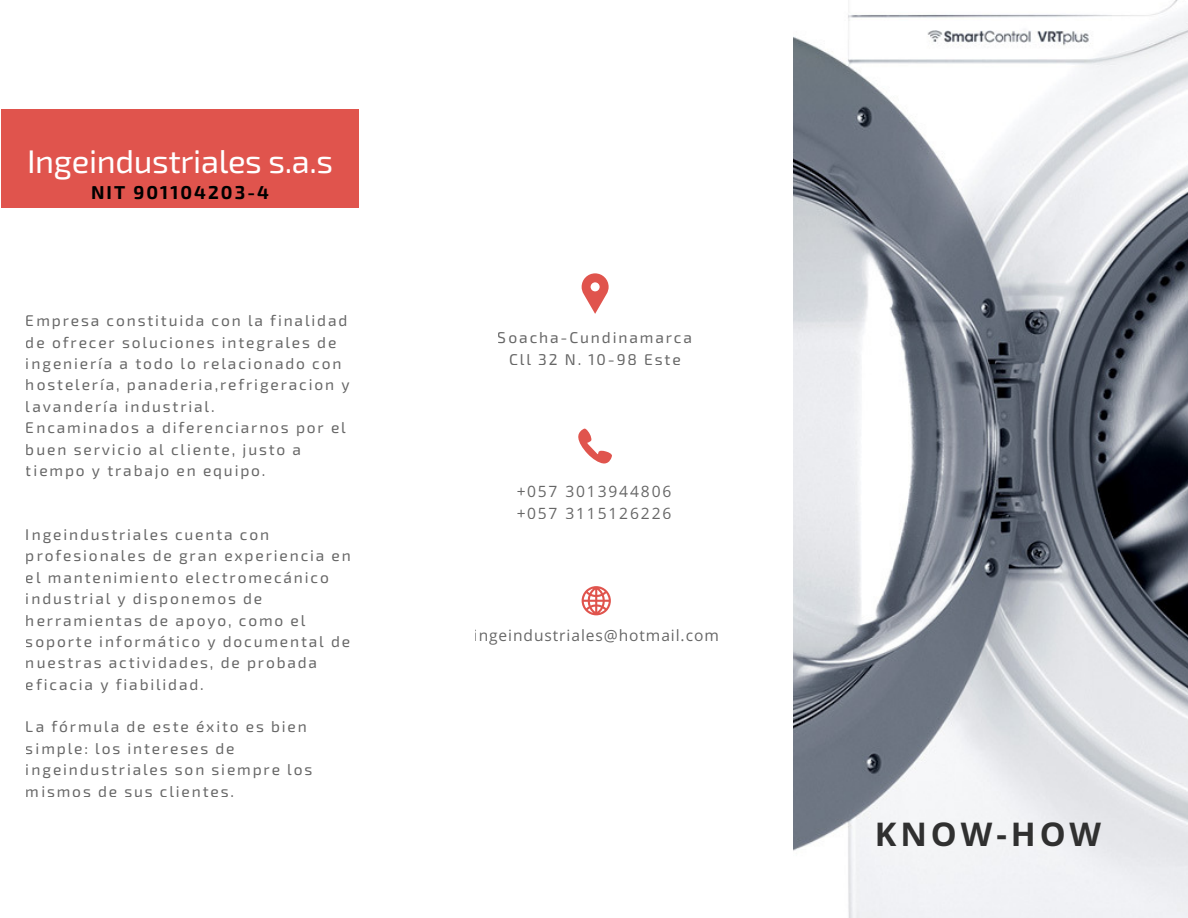
<style>
.page{position:relative;width:1188px;height:918px;background:#fff}
.page>*{position:absolute;margin:0;border:0;box-sizing:border-box;transform-origin:0 0}
.t1{font:32.7px "Exo 2";letter-spacing:-.01em;color:#fff}
.t2{font:700 32.7px "Open Sans";letter-spacing:.12em;color:#303030}
.t3{font:700 18.75px "Exo 2";letter-spacing:.11em;color:#000}
.t4{font:15.6px/21.3px "Exo 2";letter-spacing:.12em;color:#000}
.t5{font:15.6px/21.3px "Open Sans";letter-spacing:.12em;color:#000}
.t6{font:15.6px "Open Sans";letter-spacing:.06em;color:#000}
</style>
<div class="page">
<img style="left:793px;top:0;width:395px;height:918px">
<div style="left:1px;top:109px;width:358px;height:99px;background:#e0544d"></div>
<svg style="left:582px;top:273px;width:27px;height:41px"></svg>
<svg style="left:578px;top:429px;width:34px;height:35px"></svg>
<svg style="left:582px;top:586px;width:29px;height:29px"></svg>
<h1 class="t1" style="left:27px;top:140px;width:308px">Ingeindustriales s.a.s</h1>
<p class="t3" style="left:91px;top:180px;width:179px">NIT 901104203-4</p>
<p class="t4" style="left:26px;top:309px;width:325px">Empresa constituida con la finalidad de ofrecer soluciones integrales de ingeniería a todo lo relacionado con hostelería, panaderia,refrigeracion y lavandería industrial.<br>Encaminados a diferenciarnos por el buen servicio al cliente, justo a tiempo y trabajo en equipo.</p>
<p class="t4" style="left:26px;top:523px;width:326px">Ingeindustriales cuenta con profesionales de gran experiencia en el mantenimiento electromecánico industrial y disponemos de herramientas de apoyo, como el soporte informático y documental de nuestras actividades, de probada eficacia y fiabilidad.</p>
<p class="t4" style="left:26px;top:716px;width:288px">La fórmula de este éxito es bien simple: los intereses de ingeindustriales son siempre los mismos de sus clientes.</p>
<p class="t4" style="left:498px;top:326px;width:196px;text-align:center">Soacha-Cundinamarca<br>Cll 32 N. 10-98 Este</p>
<p class="t5" style="left:516px;top:481px;width:157px">+057 3013944806 +057 3115126226</p>
<p class="t6" style="left:474px;top:625px;width:246px">ingeindustriales@hotmail.com</p>
<h1 class="t2" style="left:875px;top:811px;width:228px">KNOW-HOW</h1>
</div>
